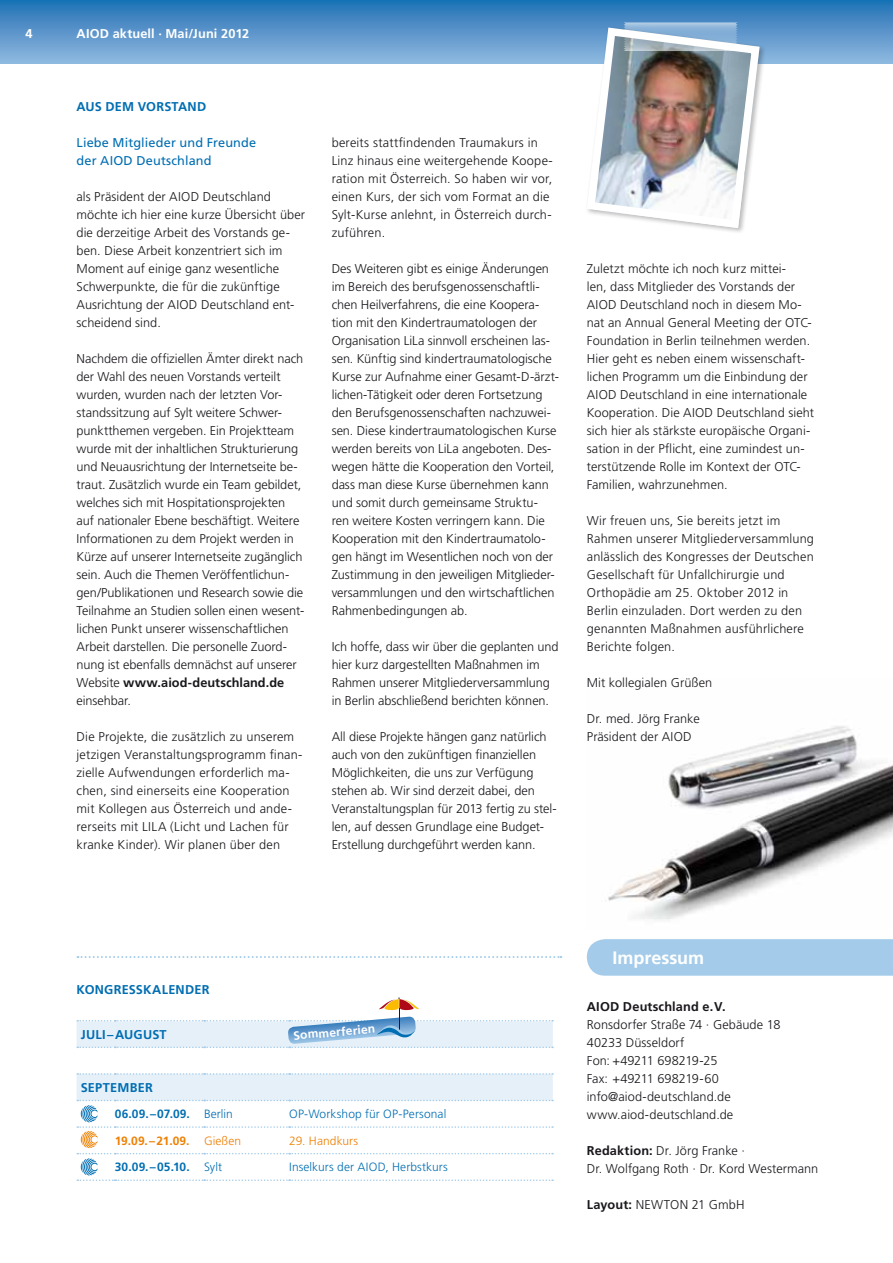
<style>
.page{position:relative;width:893px;height:1263px;background:#fff}
.page>*{position:absolute;margin:0;border:0;box-sizing:border-box;transform-origin:0 0}
.t1{font:700 18px "Frutiger LT Std";color:#fff}
.t2{font:300 12.75px/18px "Frutiger LT Std";color:#1a171c}
.t3{font:700 12.75px "Frutiger LT Std";letter-spacing:.015em;color:#006eb2}
.t4{font:12.75px/18px "Frutiger LT Std";letter-spacing:.01em;color:#006eb2}
.t5{font:700 12.75px "Frutiger LT Std";letter-spacing:.015em;color:#fff}
.t6{font:700 12.75px "Frutiger LT Std";color:#1a171c}
.t7{font:300 12px "Frutiger LT Std";letter-spacing:.01em;color:#006eb2}
.t8{font:700 12px "Frutiger LT Std";letter-spacing:.015em;color:#006eb2}
.t9{font:700 12px "Frutiger LT Std";color:#ee7f00}
.t10{font:700 12px "Frutiger LT Std";color:#fff}
.t11{font:300 12px "Frutiger LT Std";letter-spacing:.005em;color:#ee7f00}
.s1{font-weight:700}
.s2{font-weight:300}
</style>
<div class="page">
<img style="left:608px;top:726px;width:285px;height:194px">
<div style="left:0;top:0;width:893px;height:64px;background:linear-gradient(to bottom,#1f71b5,#91b8df)"></div>
<div style="left:587px;top:939px;width:306px;height:37px;background:#a4ccea"></div>
<div style="left:584px;top:26px;width:182px;height:209px;background:#1a171c;opacity:.3"></div>
<img style="left:583px;top:22px;width:181px;height:210px">
<svg style="left:77px;top:997px;width:476px;height:184px"></svg>
<svg style="left:78px;top:956px;width:483px;height:2px"></svg>
<p class="t5" style="left:26px;top:26px;width:9px">4</p>
<p class="t5" style="left:77px;top:26px;width:174px">AIOD aktuell · Mai/Juni 2012</p>
<p class="t3" style="left:77px;top:99px;width:131px">aus dem Vorstand</p>
<p class="t4" style="left:77px;top:134px;width:181px">Liebe Mitglieder und Freunde der AIOD Deutschland</p>
<p class="t2" style="left:77px;top:188px;width:230px">als Präsident der AIOD Deutschland möchte ich hier eine kurze Übersicht über die derzeitige Arbeit des Vorstands ge&shy;ben. Diese Arbeit konzentriert sich im Moment auf einige ganz wesentliche Schwerpunkte, die für die zukünftige Ausrichtung der AIOD Deutschland ent&shy;scheidend sind.</p>
<p class="t2" style="left:77px;top:350px;width:229px">Nachdem die offiziellen Ämter direkt nach der Wahl des neuen Vorstands verteilt wurden, wurden nach der letzten Vor&shy;standssitzung auf Sylt weitere Schwer&shy;punktthemen vergeben. Ein Projektteam wurde mit der inhaltlichen Strukturierung und Neuausrichtung der Internetseite be&shy;traut. Zusätzlich wurde ein Team gebildet, welches sich mit Hospitationsprojekten auf nationaler Ebene beschäftigt. Weitere Informationen zu dem Projekt werden in Kürze auf unserer Internetseite zugänglich sein. Auch die Themen Veröffentlichun&shy;gen/Publikationen und Research sowie die Teilnahme an Studien sollen einen wesent&shy;lichen Punkt unserer wissenschaftlichen Arbeit darstellen. Die personelle Zuord&shy;nung ist ebenfalls demnächst auf unserer Website <span class="s1">www.aiod-deutschland.de </span>einsehbar.</p>
<p class="t2" style="left:77px;top:728px;width:227px">Die Projekte, die zusätzlich zu unserem jetzigen Veranstaltungsprogramm finan&shy;zielle Aufwendungen erforderlich ma&shy;chen, sind einerseits eine Kooperation mit Kollegen aus Österreich und ande&shy;rerseits mit LILA (Licht und Lachen für kranke Kinder). Wir planen über den</p>
<p class="t2" style="left:332px;top:134px;width:223px">bereits stattfindenden Traumakurs in Linz hinaus eine weitergehende Koope&shy;ration mit Österreich. So haben wir vor, einen Kurs, der sich vom Format an die Sylt-Kurse anlehnt, in Österreich durch&shy;zuführen.</p>
<p class="t2" style="left:332px;top:260px;width:229px">Des Weiteren gibt es einige Änderungen im Bereich des berufsgenossenschaftli&shy;chen Heilverfahrens, die eine Koopera&shy;tion mit den Kindertraumatologen der Organisation LiLa sinnvoll erscheinen las&shy;sen. Künftig sind kindertraumatologische Kurse zur Aufnahme einer Gesamt-D-ärzt&shy;lichen-Tätigkeit oder deren Fortsetzung den Berufsgenossenschaften nachzuwei&shy;sen. Diese kindertraumatologischen Kurse werden bereits von LiLa angeboten. Des&shy;wegen hätte die Kooperation den Vorteil, dass man diese Kurse übernehmen kann und somit durch gemeinsame Struktu-<br>ren weitere Kosten verringern kann. Die Kooperation mit den Kindertraumatolo&shy;gen hängt im Wesentlichen noch von der Zustimmung in den jeweiligen Mitglieder&shy;versammlungen und den wirtschaftlichen Rahmenbedingungen ab.</p>
<p class="t2" style="left:332px;top:638px;width:228px">Ich hoffe, dass wir über die geplanten und hier kurz dargestellten Maßnahmen im Rahmen unserer Mitgliederversammlung in Berlin abschließend berichten können.</p>
<p class="t2" style="left:332px;top:728px;width:227px">All diese Projekte hängen ganz natürlich auch von den zukünftigen finanziellen Möglichkeiten, die uns zur Verfügung stehen ab. Wir sind derzeit dabei, den Veranstaltungsplan für 2013 fertig zu stel&shy;len, auf dessen Grundlage eine Budget-Erstellung durchgeführt werden kann.</p>
<p class="t2" style="left:587px;top:260px;width:229px">Zuletzt möchte ich noch kurz mittei-<br>len, dass Mitglieder des Vorstands der AIOD Deutschland noch in diesem Mo&shy;nat an Annual General Meeting der OTC-Foundation in Berlin teilnehmen werden.<br>Hier geht es neben einem wissenschaft&shy;lichen Programm um die Einbindung der AIOD Deutschland in eine internationale Kooperation. Die AIOD Deutschland sieht sich hier als stärkste europäische Organi&shy;sation in der Pflicht, eine zumindest un&shy;terstützende Rolle im Kontext der OTC-Familien, wahrzunehmen.</p>
<p class="t2" style="left:587px;top:512px;width:229px">Wir freuen uns, Sie bereits jetzt im Rahmen unserer Mitgliederversammlung anlässlich des Kongresses der Deutschen Gesellschaft für Unfallchirurgie und Orthopädie am 25. Oktober 2012 in Berlin einzuladen. Dort werden zu den genannten Maßnahmen ausführlichere Berichte folgen.</p>
<p class="t2" style="left:587px;top:674px;width:127px">Mit kollegialen Grüßen</p>
<p class="t2" style="left:587px;top:710px;width:114px">Dr. med. Jörg Franke<br>Präsident der AIOD</p>
<p class="t3" style="left:77px;top:982px;width:134px">Kongresskalender</p>
<p class="t3" style="left:81px;top:1027px;width:87px">Juli–AUgust</p>
<p class="t10" style="left:293px;top:1028px;width:85px;rotate:-5deg">Sommerferien</p>
<p class="t3" style="left:81px;top:1080px;width:74px">September</p>
<p class="t8" style="left:115px;top:1107px;width:120px">06.09.–07.09. <span class="s2">Berlin</span></p>
<p class="t7" style="left:289px;top:1107px;width:159px">OP-Workshop für OP-Personal</p>
<p class="t9" style="left:115px;top:1134px;width:128px">19.09.–21.09. <span class="s2">Gießen</span></p>
<p class="t11" style="left:289px;top:1134px;width:71px">29. Handkurs</p>
<p class="t8" style="left:115px;top:1160px;width:109px">30.09.–05.10. <span class="s2">Sylt</span></p>
<p class="t7" style="left:289px;top:1160px;width:160px">Inselkurs der AIOD, Herbstkurs</p>
<h1 class="t1" style="left:612px;top:947px;width:93px">Impressum</h1>
<p class="t6" style="left:587px;top:999px;width:18px">AIOD</p>
<p class="t6" style="left:623px;top:999px;width:104px">Deutschland e.V.</p>
<p class="t2" style="left:587px;top:1016px;width:195px">Ronsdorfer Straße 74 · Gebäude 18<br>40233 Düsseldorf<br>Fon: +49211 698219-25<br>Fax: +49211 698219-60 info@aiod-deutschland.de www.aiod-deutschland.de</p>
<p class="t2" style="left:587px;top:1142px;width:233px"><span class="s1">Redaktion:</span> Dr. Jörg Franke ·<br>Dr. Wolfgang Roth · Dr. Kord Westermann</p>
<p class="t2" style="left:587px;top:1196px;width:159px"><span class="s1">Layout:</span> NEWTON 21 GmbH</p>
</div>
